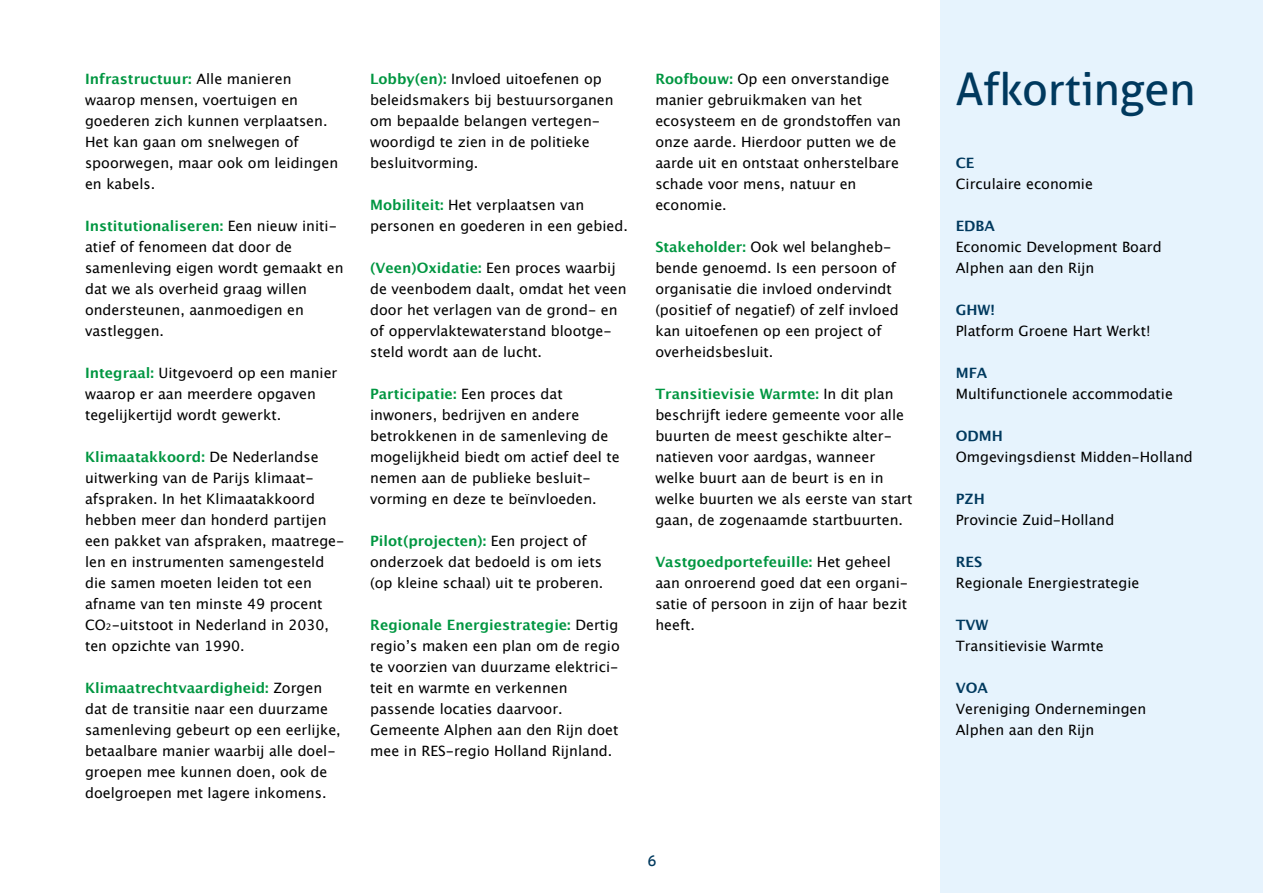
<style>
.page{position:relative;width:1263px;height:893px;background:#fff}
.page>*{position:absolute;margin:0;border:0;box-sizing:border-box;transform-origin:0 0}
.H2_Hoofdstukkop_klei{font:45px "Aller";color:#00395e}
.t1{font:15px "Aller";color:#00395e}
.P_Broodtekst_wit_na{font:14.25px/21px "Lucida Grande 2";color:#000}
.P_Broodtekst_wit_na-2{font:14.25px/21px "Lucida Grande";color:#000}
.s1{font-family:"Lucida Grande Bold 2";color:#009641}
.s2{font-family:"Lucida Grande"}
.s3{font-size:9px}
.s4{color:#e6f3fd}
.s5{font-family:"Lucida Grande Bold 2";color:#00395e}
</style>
<div class="page">
<div style="left:940px;top:0;width:323px;height:893px;background:#e6f3fd"></div>
<p class="P_Broodtekst_wit_na" style="left:85px;top:69px;width:255px"><span class="s1">Infrastructuur:</span> Alle manieren waarop mensen, voertuigen en goederen zich kunnen verplaatsen.<br><span class="s2">Het kan gaan om snelwegen of </span>spoorwegen, maar ook om leidingen en kabels.</p>
<p class="P_Broodtekst_wit_na" style="left:85px;top:216px;width:260px"><span class="s1">Institutionaliseren:</span> Een nieuw initi&shy;atief of fenomeen dat door de samenleving eigen wordt gemaakt en dat we als overheid graag willen ondersteunen, aanmoedigen en vastleggen.</p>
<p class="P_Broodtekst_wit_na" style="left:85px;top:363px;width:254px"><span class="s1">Integraal:</span> Uitgevoerd op een manier waarop er aan meerdere opgaven tegelijkertijd wordt gewerkt.</p>
<p class="P_Broodtekst_wit_na" style="left:85px;top:447px;width:261px"><span class="s1">Klimaatakkoord:</span> De Nederlandse uitwerking van de Parijs klimaat&shy;afspraken. In het Klimaatakkoord hebben meer dan honderd partijen een pakket van afspraken, maatrege&shy;len en instrumenten samengesteld die samen moeten leiden tot een afname van ten minste 49 procent<br>CO<span class="s3">2</span>-uitstoot in Nederland in 2030, ten opzichte van 1990.</p>
<p class="P_Broodtekst_wit_na" style="left:85px;top:678px;width:257px"><span class="s1">Klimaatrechtvaardigheid:</span> Zorgen dat de transitie naar een duurzame samenleving gebeurt op een eerlijke, betaalbare manier waarbij alle doel&shy;groepen mee kunnen doen, ook de doelgroepen met lagere inkomens.</p>
<p class="P_Broodtekst_wit_na" style="left:370px;top:69px;width:245px"><span class="s1">Lobby(en):</span> Invloed uitoefenen op beleidsmakers bij bestuursorganen om bepaalde belangen vertegen&shy;woordigd te zien in de politieke besluitvorming.</p>
<p class="P_Broodtekst_wit_na" style="left:370px;top:195px;width:259px"><span class="s1">Mobiliteit:</span> <span class="s2">Het verplaatsen van </span>personen en goederen in een gebied.</p>
<p class="P_Broodtekst_wit_na" style="left:370px;top:258px;width:258px"><span class="s1">(Veen)Oxidatie:</span> Een proces waarbij de veenbodem daalt, omdat het veen door het verlagen van de grond- en of oppervlaktewaterstand blootge&shy;steld wordt aan de lucht.</p>
<p class="P_Broodtekst_wit_na" style="left:370px;top:384px;width:251px"><span class="s1">Participatie:</span> Een proces dat inwoners, bedrijven en andere betrokkenen in de samenleving de mogelijkheid biedt om actief deel te nemen aan de publieke besluit&shy;vorming en deze te beïnvloeden.</p>
<p class="P_Broodtekst_wit_na" style="left:370px;top:531px;width:235px"><span class="s1">Pilot(projecten):</span> Een project of onderzoek dat bedoeld is om iets (op kleine schaal) uit te proberen.</p>
<p class="P_Broodtekst_wit_na" style="left:370px;top:615px;width:251px"><span class="s1">Regionale Energiestrategie:</span> Dertig <span class="s2">regio’s maken een plan om de regio </span>te voorzien van duurzame elektrici&shy;teit en warmte en verkennen passende locaties daarvoor.<br>Gemeente Alphen aan den Rijn doet <span class="s2">mee in RES-regio Holland Rijnland.</span></p>
<p class="P_Broodtekst_wit_na" style="left:655px;top:69px;width:247px"><span class="s1">Roofbouw:</span> Op een onverstandige manier gebruikmaken van het <span class="s2">ecosysteem en de grondstoffen van onze aarde. Hierdoor putten we de </span>aarde uit en ontstaat onherstelbare schade voor mens, natuur en economie.</p>
<p class="P_Broodtekst_wit_na" style="left:655px;top:237px;width:245px"><span class="s1">Stakeholder:</span> Ook wel belangheb&shy;bende genoemd. Is een persoon of organisatie die invloed ondervindt (positief of negatief) of zelf invloed kan uitoefenen op een project of overheidsbesluit.</p>
<p class="P_Broodtekst_wit_na" style="left:655px;top:384px;width:259px"><span class="s1">Transitievisie Warmte:</span> In dit plan beschrijft iedere gemeente voor alle buurten de meest geschikte alter&shy;natieven voor aardgas, wanneer welke buurt aan de beurt is en in welke buurten we als eerste van start gaan, de zogenaamde startbuurten.</p>
<p class="P_Broodtekst_wit_na" style="left:655px;top:552px;width:254px"><span class="s1">Vastgoedportefeuille:</span> <span class="s2">Het geheel </span>aan onroerend goed dat een organi&shy;satie of persoon in zijn of haar bezit heeft.</p>
<p class="t1" style="left:648px;top:851px;width:10px">6</p>
<p class="H2_Hoofdstukkop_klei" style="left:956px;top:62px;width:252px">Afkortingen<span class="s4">.</span></p>
<p class="P_Broodtekst_wit_na" style="left:956px;top:153px;width:139px"><span class="s5">CE<br></span>Circulaire economie</p>
<p class="P_Broodtekst_wit_na" style="left:956px;top:216px;width:207px"><span class="s5">EDBA<br></span>Economic Development Board<br>Alphen aan den Rijn</p>
<p class="P_Broodtekst_wit_na-2" style="left:956px;top:300px;width:197px"><span class="s5">GHW!<br></span>Platform Groene Hart Werkt!</p>
<p class="P_Broodtekst_wit_na" style="left:956px;top:363px;width:219px"><span class="s5">MFA<br></span>Multifunctionele accommodatie</p>
<p class="P_Broodtekst_wit_na-2" style="left:956px;top:426px;width:239px"><span class="s5">ODMH<br></span>Omgevingsdienst Midden-Holland</p>
<p class="P_Broodtekst_wit_na-2" style="left:956px;top:489px;width:160px"><span class="s5">PZH<br></span>Provincie Zuid-Holland</p>
<p class="P_Broodtekst_wit_na" style="left:956px;top:552px;width:185px"><span class="s5">RES<br></span>Regionale Energiestrategie</p>
<p class="P_Broodtekst_wit_na" style="left:956px;top:615px;width:150px"><span class="s5">TVW<br></span>Transitievisie Warmte</p>
<p class="P_Broodtekst_wit_na" style="left:956px;top:678px;width:192px"><span class="s5">VOA<br></span>Vereniging Ondernemingen<br>Alphen aan den Rijn</p>
</div>
